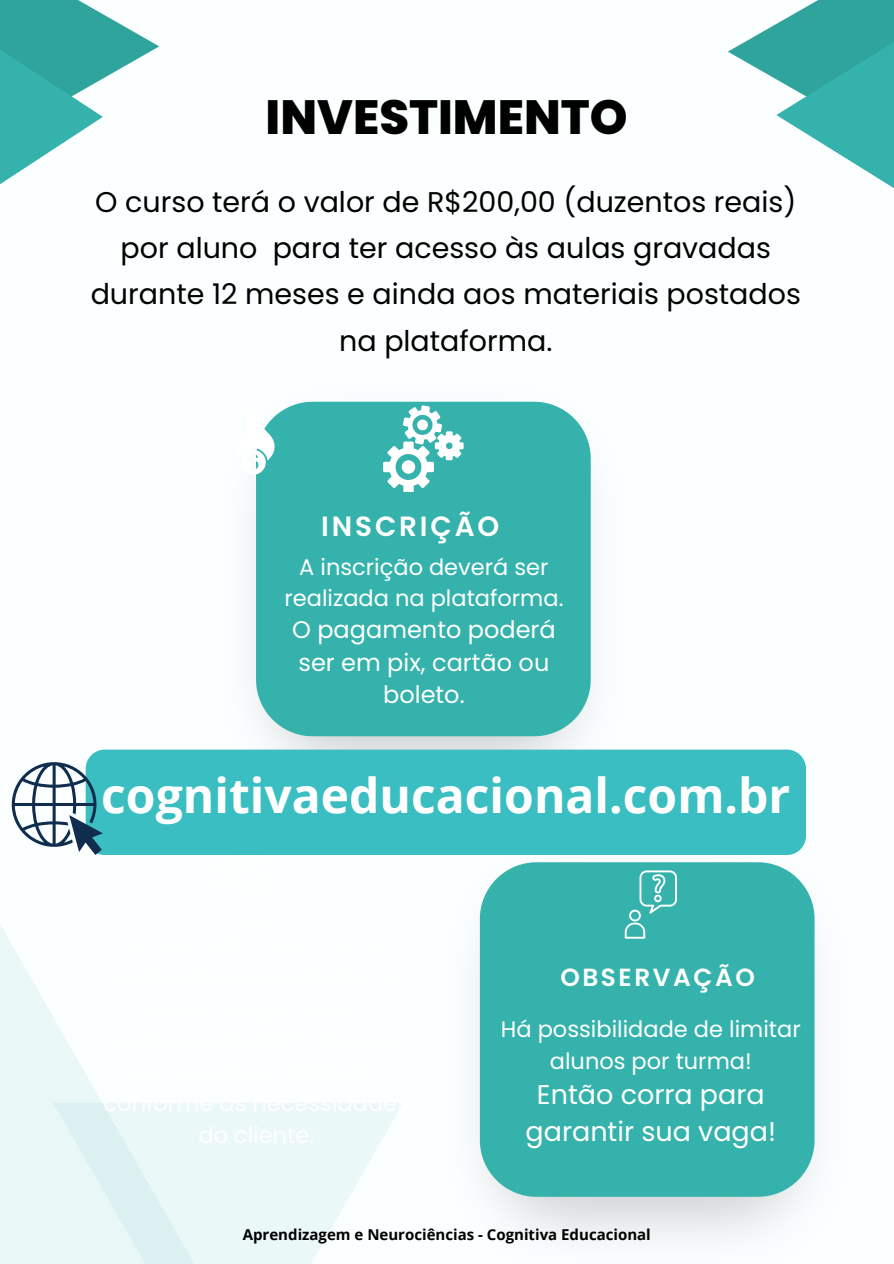
<style>
.page{position:relative;width:894px;height:1264px;background:#fff}
.page>*{position:absolute;margin:0;border:0;box-sizing:border-box;transform-origin:0 0}
.t1{font:700 48px "Open Sans";color:#fff}
.t2{font:800 48px "Poppins";color:#000}
.t3{font:28.5px/46.2px "Poppins";color:#000;text-align:center}
.t4{font:600 27.75px "Poppins";letter-spacing:.105em;color:#fff}
.t5{font:27px/37.2px "Poppins";color:#fff;text-align:center}
.t6{font:600 24.75px "Poppins";letter-spacing:.105em;color:#fff}
.t7{font:24px/32.7px "Poppins";color:#fff;text-align:center}
.t8{font:22.5px/31.5px "Poppins";color:#fff;text-align:center}
.t9{font:700 15px "Open Sans";color:#000}
</style>
<div class="page">
<div style="left:0;top:0;width:893px;height:1263px;background:#fbffff"></div>
<div style="left:0;top:904px;width:254px;height:359px;background:linear-gradient(to right,#f0fafa,#fff)"></div>
<div style="left:53px;top:1102px;width:350px;height:161px;background:linear-gradient(to right,#e1f3f3,#f4fcfc)"></div>
<div style="left:256px;top:402px;width:334px;height:334px;background:#34b2ab"></div>
<img style="left:497px;top:845px;width:318px;height:392px">
<div style="left:479px;top:862px;width:335px;height:334px;background:#34b2ab"></div>
<svg style="left:728px;top:24px;width:48px;height:55px"></svg>
<svg style="left:776px;top:0;width:117px;height:188px"></svg>
<svg style="left:103px;top:14px;width:56px;height:65px"></svg>
<svg style="left:0;top:0;width:103px;height:185px"></svg>
<svg style="left:236px;top:405px;width:40px;height:69px"></svg>
<svg style="left:383px;top:405px;width:80px;height:87px"></svg>
<svg style="left:211px;top:904px;width:43px;height:24px"></svg>
<svg style="left:624px;top:870px;width:52px;height:68px"></svg>
<div style="left:86px;top:749px;width:719px;height:106px;background:#3abec2;border-radius:19px"></div>
<svg style="left:12px;top:762px;width:91px;height:93px"></svg>
<h1 class="t2" style="left:265px;top:84px;width:363px">INVESTIMENTO</h1>
<h4 class="t3" style="left:91px;top:179px;width:711px">O curso terá o valor de R$200,00 (duzentos reais) por aluno para ter acesso às aulas gravadas durante 12 meses e ainda aos materiais postados na plataforma.</h4>
<p class="t4" style="left:321px;top:507px;width:180px">INSCRIÇÃO</p>
<p class="t8" style="left:284px;top:551px;width:280px">A inscrição deverá ser realizada na plataforma.</p>
<p class="t7" style="left:292px;top:613px;width:265px">O pagamento poderá ser em pix, cartão ou boleto.</p>
<p class="t1" style="left:101px;top:761px;width:690px">cognitivaeducacional.com.br</p>
<h2 class="t6" style="left:560px;top:959px;width:196px">OBSERVAÇÃO</h2>
<h6 class="t8" style="left:501px;top:1013px;width:301px">Há possibilidade de limitar alunos por turma!</h6>
<h6 class="t5" style="left:525px;top:1075px;width:252px">Então corra para garantir sua vaga!</h6>
<p class="t9" style="left:243px;top:1224px;width:409px">Aprendizagem e Neurociências - Cognitiva Educacional</p>
</div>
